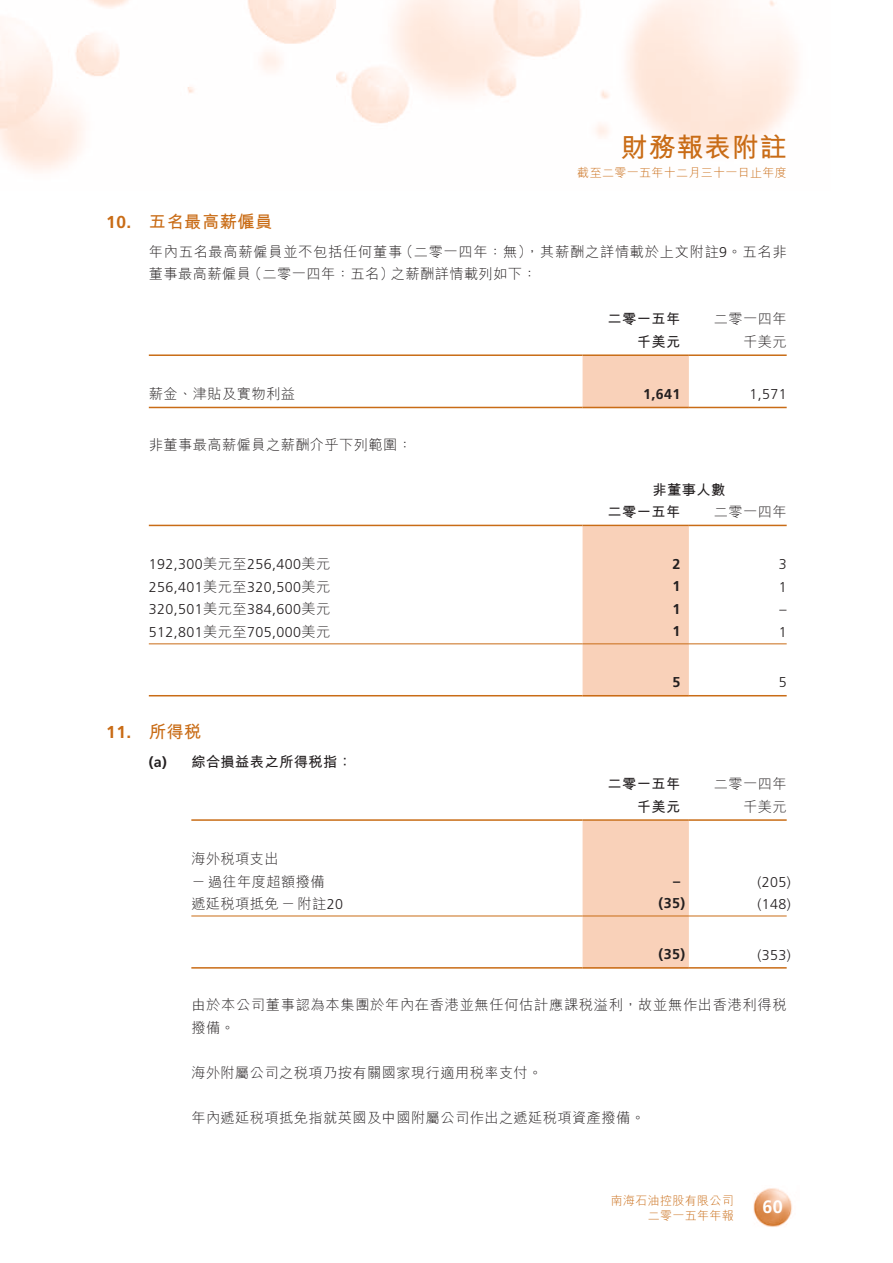
<style>
.page{position:relative;width:893px;height:1263px;background:#fff}
.page>*{position:absolute;margin:0;border:0;box-sizing:border-box;transform-origin:0 0}
.t1{font:700 27px "M Hei HK";letter-spacing:.03em;color:#c96c16}
.t2{font:700 18px "Frutiger LT Std";color:#fff}
.t3{font:700 17.25px "M Hei HK";letter-spacing:.03em;color:#c96c16}
.t4{font:700 17.25px "Frutiger LT Std";color:#c96c16}
.t5{font:300 14.25px/22.5px "M Hei HK";letter-spacing:.03em;color:#231f20}
.t6{font:300 14.25px "Frutiger LT Std";letter-spacing:.03em;color:#231f20}
.t7{font:300 14.25px/22.5px "M Hei HK";letter-spacing:.05em;color:#231f20}
.t8{font:700 14.25px "M Hei HK";letter-spacing:.03em;color:#231f20}
.t9{font:700 14.25px "Frutiger LT Std";letter-spacing:.03em;color:#231f20}
.t10{font:300 12px "M Hei HK";letter-spacing:.03em;color:#c96c16}
.s1{font-family:"Frutiger LT Std"}
.s2{font-family:"M Hei HK"}
</style>
<div class="page">
<img style="left:0;top:0;width:798px;height:172px">
<img style="left:753px;top:1188px;width:39px;height:39px">
<div style="left:583px;top:356px;width:106px;height:51px;background:#f9d1b9"></div>
<hr style="left:149px;top:354px;width:434px;height:2px;background:#c96c16">
<hr style="left:583px;top:354px;width:106px;height:2px;background:#c96c16">
<hr style="left:689px;top:354px;width:98px;height:2px;background:#c96c16">
<hr style="left:149px;top:407px;width:434px;height:1px;background:#c96c16">
<hr style="left:583px;top:407px;width:106px;height:1px;background:#c96c16">
<hr style="left:689px;top:407px;width:98px;height:1px;background:#c96c16">
<div style="left:583px;top:526px;width:106px;height:169px;background:#f9d1b9"></div>
<hr style="left:149px;top:525px;width:434px;height:1px;background:#c96c16">
<hr style="left:583px;top:525px;width:106px;height:1px;background:#c96c16">
<hr style="left:689px;top:525px;width:98px;height:1px;background:#c96c16">
<hr style="left:149px;top:643px;width:434px;height:1px;background:#c96c16">
<hr style="left:583px;top:643px;width:106px;height:1px;background:#c96c16">
<hr style="left:689px;top:643px;width:98px;height:1px;background:#c96c16">
<hr style="left:149px;top:695px;width:434px;height:1px;background:#c96c16">
<hr style="left:583px;top:695px;width:106px;height:1px;background:#c96c16">
<hr style="left:689px;top:695px;width:98px;height:1px;background:#c96c16">
<div style="left:583px;top:821px;width:106px;height:146px;background:#f9d1b9"></div>
<hr style="left:191px;top:819px;width:392px;height:2px;background:#c96c16">
<hr style="left:583px;top:819px;width:106px;height:2px;background:#c96c16">
<hr style="left:689px;top:819px;width:98px;height:2px;background:#c96c16">
<hr style="left:191px;top:916px;width:392px;height:1px;background:#c96c16">
<hr style="left:583px;top:916px;width:106px;height:1px;background:#c96c16">
<hr style="left:689px;top:916px;width:98px;height:1px;background:#c96c16">
<hr style="left:191px;top:967px;width:392px;height:1px;background:#c96c16">
<hr style="left:583px;top:967px;width:106px;height:1px;background:#c96c16">
<hr style="left:689px;top:967px;width:98px;height:1px;background:#c96c16">
<p class="t4" style="left:106px;top:212px;width:26px">10.</p>
<p class="t4" style="left:106px;top:722px;width:26px">11.</p>
<p class="t3" style="left:149px;top:209px;width:125px">五名最高薪僱員</p>
<h1 class="t1" style="left:621px;top:128px;width:167px">財務報表附註</h1>
<p class="t10" style="left:577px;top:165px;width:211px">截至二零一五年十二月三十一日止年度</p>
<p class="t7" style="left:391px;top:240px;width:148px;text-indent:-242px">年內五名最高薪僱員並不包括任何董事<br>之薪酬詳情載列如下：</p>
<p class="t7" style="left:399px;top:240px;width:389px">（二零一四年：無，）其薪酬之詳情載於上文附註 。<span class="s1">9</span> 五名非</p>
<p class="t5" style="left:149px;top:262px;width:104px">董事最高薪僱員</p>
<p class="t5" style="left:248px;top:262px;width:148px">（二零一四年：五名）</p>
<p class="t5" style="left:149px;top:382px;width:148px">薪金、津貼及實物利益</p>
<p class="t5" style="left:149px;top:433px;width:265px">非董事最高薪僱員之薪酬介乎下列範圍：</p>
<p class="t6" style="left:149px;top:556px;width:183px">192,300<span class="s2">美元至</span>256,400<span class="s2">美元</span></p>
<p class="t6" style="left:149px;top:579px;width:183px">256,401<span class="s2">美元至</span>320,500<span class="s2">美元</span></p>
<p class="t6" style="left:149px;top:601px;width:183px">320,501<span class="s2">美元至</span>384,600<span class="s2">美元</span></p>
<p class="t6" style="left:149px;top:624px;width:183px">512,801<span class="s2">美元至</span>705,000<span class="s2">美元</span></p>
<p class="t3" style="left:149px;top:719px;width:54px">所得稅</p>
<p class="t9" style="left:149px;top:753px;width:20px">a( )</p>
<p class="t8" style="left:191px;top:751px;width:162px">綜合損益表之所得稅指：</p>
<p class="t5" style="left:191px;top:847px;width:89px">海外稅項支出</p>
<p class="t5" style="left:191px;top:869px;width:135px">－過往年度超額撥備</p>
<p class="t5" style="left:191px;top:892px;width:153px">遞延稅項抵免－附註<span class="s1">20</span></p>
<p class="t8" style="left:607px;top:309px;width:74px">二零一五年</p>
<p class="t5" style="left:714px;top:307px;width:74px">二零一四年</p>
<p class="t8" style="left:637px;top:331px;width:45px">千美元</p>
<p class="t5" style="left:743px;top:330px;width:45px">千美元</p>
<p class="t9" style="left:643px;top:385px;width:39px">1,641</p>
<p class="t6" style="left:749px;top:386px;width:39px">1,571</p>
<p class="t8" style="left:652px;top:479px;width:74px">非董事人數</p>
<p class="t5" style="left:714px;top:500px;width:74px">二零一四年</p>
<p class="t8" style="left:607px;top:501px;width:74px">二零一五年</p>
<p class="t9" style="left:672px;top:555px;width:9px">2</p>
<p class="t6" style="left:779px;top:556px;width:9px">3</p>
<p class="t9" style="left:672px;top:578px;width:9px">1</p>
<p class="t6" style="left:779px;top:579px;width:9px">1</p>
<p class="t9" style="left:672px;top:600px;width:9px">1</p>
<p class="t6" style="left:779px;top:601px;width:9px">–</p>
<p class="t9" style="left:672px;top:623px;width:9px">1</p>
<p class="t6" style="left:779px;top:624px;width:9px">1</p>
<p class="t9" style="left:672px;top:673px;width:9px">5</p>
<p class="t6" style="left:779px;top:674px;width:9px">5</p>
<p class="t8" style="left:607px;top:774px;width:74px">二零一五年</p>
<p class="t5" style="left:714px;top:772px;width:74px">二零一四年</p>
<p class="t8" style="left:637px;top:796px;width:45px">千美元</p>
<p class="t5" style="left:743px;top:795px;width:45px">千美元</p>
<p class="t9" style="left:673px;top:872px;width:9px">–</p>
<p class="t6" style="left:757px;top:873px;width:35px">)205(</p>
<p class="t9" style="left:659px;top:895px;width:28px">)35(</p>
<p class="t6" style="left:757px;top:896px;width:35px">)148(</p>
<p class="t9" style="left:659px;top:946px;width:28px">)35(</p>
<p class="t5" style="left:191px;top:993px;width:597px">由於本公司董事認為本集團於年內在香港並無任何估計應課稅溢利，故並無作出香港利得稅撥備。</p>
<p class="t5" style="left:191px;top:1060px;width:353px">海外附屬公司之稅項乃按有關國家現行適用稅率支付。</p>
<p class="t5" style="left:191px;top:1105px;width:455px">年內遞延稅項抵免指就英國及中國附屬公司作出之遞延稅項資產撥備。</p>
<p class="t6" style="left:757px;top:946px;width:35px">)353(</p>
<p class="t10" style="left:611px;top:1192px;width:125px">南海石油控股有限公司</p>
<p class="t10" style="left:648px;top:1207px;width:88px">二零一五年年報</p>
<p class="t2" style="left:762px;top:1196px;width:22px">60</p>
</div>
